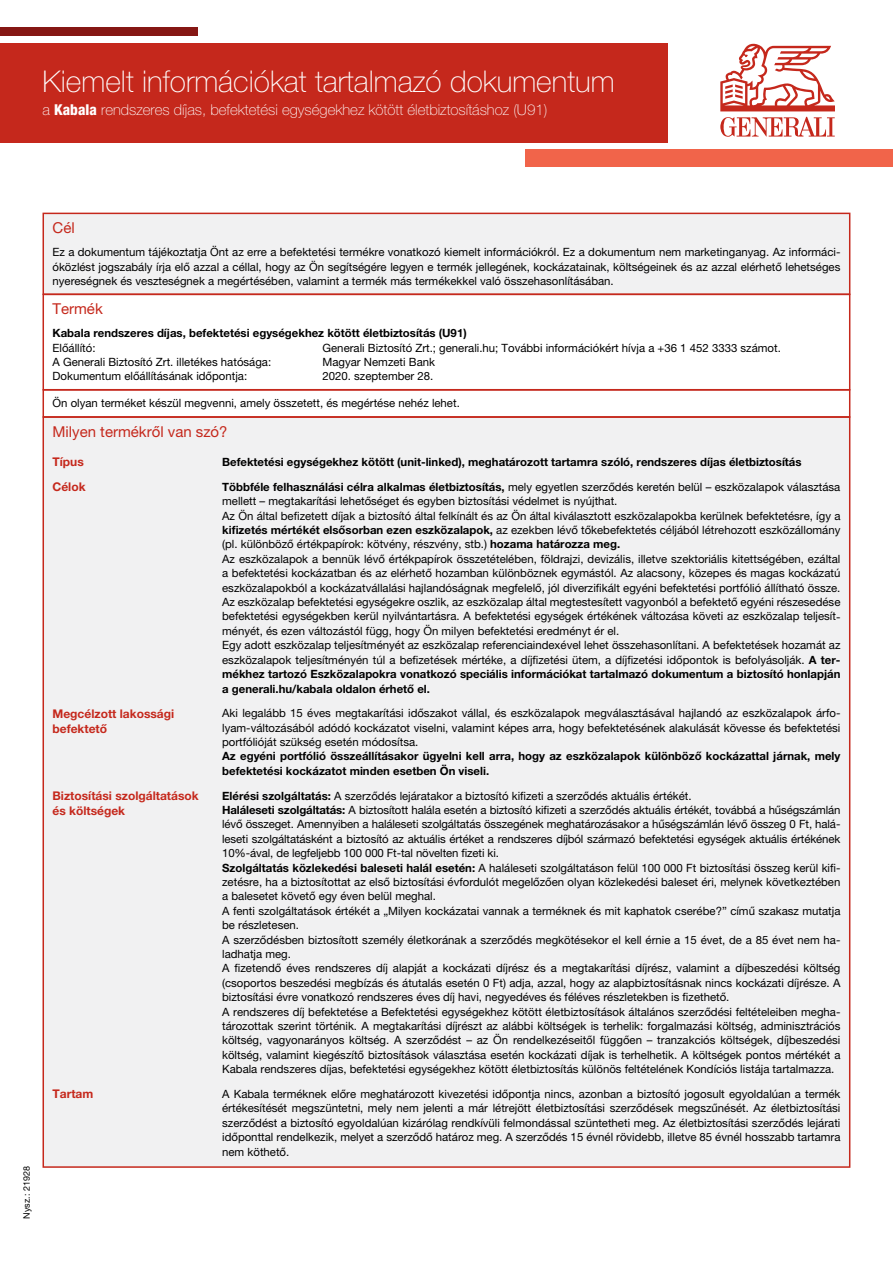
<style>
.page{position:relative;width:893px;height:1263px;background:#fff}
.page>*{position:absolute;margin:0;border:0;box-sizing:border-box;transform-origin:0 0}
.t1{font:100 30px "Helvetica Neue LT Pro";color:#fff}
.t2{font:100 15px "Helvetica Neue LT Pro";color:#fff}
.t3{font:15px "Helvetica Neue LT Pro";color:#c5281c}
.t4{font:700 12px/15px "Helvetica Neue LT Pro";color:#c5281c}
.t5{font:11.4px/14.4px "Helvetica Neue LT Pro";color:#000;text-align:justify}
.t6{font:700 11.4px/14.4px "Helvetica Neue LT Pro";color:#000}
.t7{font:9px "Helvetica Neue LT Pro";color:#000}
.s1{font-weight:800;font-stretch:condensed}
.s2{font-weight:700}
</style>
<div class="page">
<div style="left:0;top:43px;width:668px;height:99px;background:#c5281c"></div>
<svg style="left:720px;top:43px;width:115px;height:94px"></svg>
<div style="left:525px;top:150px;width:368px;height:17px;background:#f1644a"></div>
<div style="left:0;top:27px;width:198px;height:9px;background:#851714"></div>
<div style="left:43px;top:213px;width:807px;height:81px;background:#f1f1f2"></div>
<div style="left:43px;top:213px;width:807px;height:82px;border:2px solid #c5281c"></div>
<div style="left:43px;top:417px;width:807px;height:750px;background:#f1f1f2"></div>
<div style="left:43px;top:294px;width:807px;height:96px;border:2px solid #c5281c"></div>
<div style="left:43px;top:389px;width:807px;height:29px;border:2px solid #c5281c"></div>
<h1 class="t1" style="left:43px;top:65px;width:574px">Kiemelt információkat tartalmazó dokumentum</h1>
<h2 class="t2" style="left:43px;top:101px;width:506px">a <span class="s1">Kabala</span> rendszeres díjas, befektetési egységekhez kötött életbiztosításhoz (U91)</h2>
<p class="t7" style="left:21px;top:1218px;width:54px;rotate:-90deg">Nysz.: 21928</p>
<h2 class="t3" style="left:53px;top:219px;width:24px">Cél</h2>
<p class="t5" style="left:53px;top:245px;width:789px">Ez a dokumentum tájékoztatja Önt az erre a befektetési termékre vonatkozó kiemelt információkról. Ez a dokumentum nem marketinganyag. Az informáci&shy;óközlést jogszabály írja elő azzal a céllal, hogy az Ön segítségére legyen e termék jellegének, kockázatainak, költségeinek és az azzal elérhető lehetséges nyereségnek és veszteségnek a megértésében, valamint a termék más termékekkel való összehasonlításában.</p>
<h2 class="t3" style="left:53px;top:300px;width:52px">Termék</h2>
<p class="t6" style="left:53px;top:326px;width:416px">Kabala rendszeres díjas, befektetési egységekhez kötött életbiztosítás (U91)</p>
<p class="t5" style="left:53px;top:340px;width:45px">Előállító:</p>
<p class="t5" style="left:323px;top:340px;width:460px">Generali Biztosító Zrt.; generali.hu; További információkért hívja a +36 1 452 3333 számot.</p>
<p class="t5" style="left:53px;top:355px;width:220px">A Generali Biztosító Zrt. illetékes hatósága:</p>
<p class="t5" style="left:323px;top:355px;width:114px">Magyar Nemzeti Bank</p>
<p class="t5" style="left:53px;top:369px;width:196px">Dokumentum előállításának időpontja:</p>
<p class="t5" style="left:323px;top:369px;width:112px">2020. szeptember 28.</p>
<p class="t5" style="left:53px;top:396px;width:409px">Ön olyan terméket készül megvenni, amely összetett, és megértése nehéz lehet.</p>
<h2 class="t3" style="left:53px;top:423px;width:177px">Milyen termékről van szó?</h2>
<p class="t4" style="left:53px;top:454px;width:33px">Típus</p>
<p class="t6" style="left:222px;top:454px;width:581px">Befektetési egységekhez kötött (unit-linked), meghatározott tartamra szóló, rendszeres díjas életbiztosítás</p>
<p class="t4" style="left:53px;top:479px;width:35px">Célok</p>
<p class="t5" style="left:222px;top:479px;width:620px;text-align:left"><span class="s2">Többféle felhasználási célra alkalmas életbiztosítás,</span> mely egyetlen szerződés keretén belül – eszközalapok választása mellett – megtakarítási lehetőséget és egyben biztosítási védelmet is nyújthat.<br>Az Ön által befizetett díjak a biztosító által felkínált és az Ön által kiválasztott eszközalapokba kerülnek befektetésre, így a <span class="s2">kifizetés mértékét elsősorban ezen eszközalapok,</span> az ezekben lévő tőkebefektetés céljából létrehozott eszközállomány (pl. különböző értékpapírok: kötvény, részvény, stb.) <span class="s2">hozama határozza meg.<br></span>Az eszközalapok a bennük lévő értékpapírok összetételében, földrajzi, devizális, illetve szektoriális kitettségében, ezáltal a befektetési kockázatban és az elérhető hozamban különböznek egymástól. Az alacsony, közepes és magas kockázatú eszközalapokból a kockázatvállalási hajlandóságnak megfelelő, jól diverzifikált egyéni befektetési portfólió állítható össze.<br>Az eszközalap befektetési egységekre oszlik, az eszközalap által megtestesített vagyonból a befektető egyéni részesedése befektetési egységekben kerül nyilvántartásra. A befektetési egységek értékének változása követi az eszközalap teljesít&shy;ményét, és ezen változástól függ, hogy Ön milyen befektetési eredményt ér el.<br>Egy adott eszközalap teljesítményét az eszközalap referenciaindexével lehet összehasonlítani. A befektetések hozamát az eszközalapok teljesítményén túl a befizetések mértéke, a díjfizetési ütem, a díjfizetési időpontok is befolyásolják. <span class="s2">A ter&shy;mékhez tartozó Eszközalapokra vonatkozó speciális információkat tartalmazó dokumentum a biztosító honlapján a generali.hu/kabala oldalon érhető el.</span></p>
<p class="t4" style="left:53px;top:706px;width:123px">Megcélzott lakossági befektető</p>
<p class="t5" style="left:222px;top:706px;width:620px">Aki legalább 15 éves megtakarítási időszakot vállal, és eszközalapok megválasztásával hajlandó az eszközalapok árfo&shy;lyam-változásából adódó kockázatot viselni, valamint képes arra, hogy befektetésének alakulását kövesse és befektetési portfólióját szükség esetén módosítsa.</p>
<p class="t6" style="left:222px;top:749px;width:620px">Az egyéni portfólió összeállításakor ügyelni kell arra, hogy az eszközalapok különböző kockázattal járnak, mely befektetési kockázatot minden esetben Ön viseli.</p>
<p class="t4" style="left:53px;top:788px;width:148px">Biztosítási szolgáltatások és költségek</p>
<p class="t5" style="left:222px;top:788px;width:620px;text-align:left"><span class="s2">Elérési szolgáltatás:</span> A szerződés lejáratakor a biztosító kifizeti a szerződés aktuális értékét.<br><span class="s2">Haláleseti szolgáltatás:</span> A biztosított halála esetén a biztosító kifizeti a szerződés aktuális értékét, továbbá a hűségszámlán lévő összeget. Amennyiben a haláleseti szolgáltatás összegének meghatározásakor a hűségszámlán lévő összeg 0 Ft, halá&shy;leseti szolgáltatásként a biztosító az aktuális értéket a rendszeres díjból származó befektetési egységek aktuális értékének 10%-ával, de legfeljebb 100 000 Ft-tal növelten fizeti ki.<br><span class="s2">Szolgáltatás közlekedési baleseti halál esetén:</span> A haláleseti szolgáltatáson felül 100 000 Ft biztosítási összeg kerül kifi&shy;zetésre, ha a biztosítottat az első biztosítási évfordulót megelőzően olyan közlekedési baleset éri, melynek következtében a balesetet követő egy éven belül meghal.<br>A fenti szolgáltatások értékét a „Milyen kockázatai vannak a terméknek és mit kaphatok cserébe?” című szakasz mutatja be részletesen.<br>A szerződésben biztosított személy életkorának a szerződés megkötésekor el kell érnie a 15 évet, de a 85 évet nem ha&shy;ladhatja meg.<br>A fizetendő éves rendszeres díj alapját a kockázati díjrész és a megtakarítási díjrész, valamint a díjbeszedési költség (csoportos beszedési megbízás és átutalás esetén 0 Ft) adja, azzal, hogy az alapbiztosításnak nincs kockázati díjrésze. A biztosítási évre vonatkozó rendszeres éves díj havi, negyedéves és féléves részletekben is fizethető.<br>A rendszeres díj befektetése a Befektetési egységekhez kötött életbiztosítások általános szerződési feltételeiben megha&shy;tározottak szerint történik. A megtakarítási díjrészt az alábbi költségek is terhelik: forgalmazási költség, adminisztrációs költség, vagyonarányos költség. A szerződést – az Ön rendelkezéseitől függően – tranzakciós költségek, díjbeszedési költség, valamint kiegészítő biztosítások választása esetén kockázati díjak is terhelhetik. A költségek pontos mértékét a Kabala rendszeres díjas, befektetési egységekhez kötött életbiztosítás különös feltételének Kondíciós listája tartalmazza.</p>
<p class="t4" style="left:53px;top:1086px;width:42px">Tartam</p>
<p class="t5" style="left:222px;top:1087px;width:620px">A Kabala terméknek előre meghatározott kivezetési időpontja nincs, azonban a biztosító jogosult egyoldalúan a termék értékesítését megszüntetni, mely nem jelenti a már létrejött életbiztosítási szerződések megszűnését. Az életbiztosítási szerződést a biztosító egyoldalúan kizárólag rendkívüli felmondással szüntetheti meg. Az életbiztosítási szerződés lejárati időponttal rendelkezik, melyet a szerződő határoz meg. A szerződés 15 évnél rövidebb, illetve 85 évnél hosszabb tartamra nem köthető.</p>
</div>
